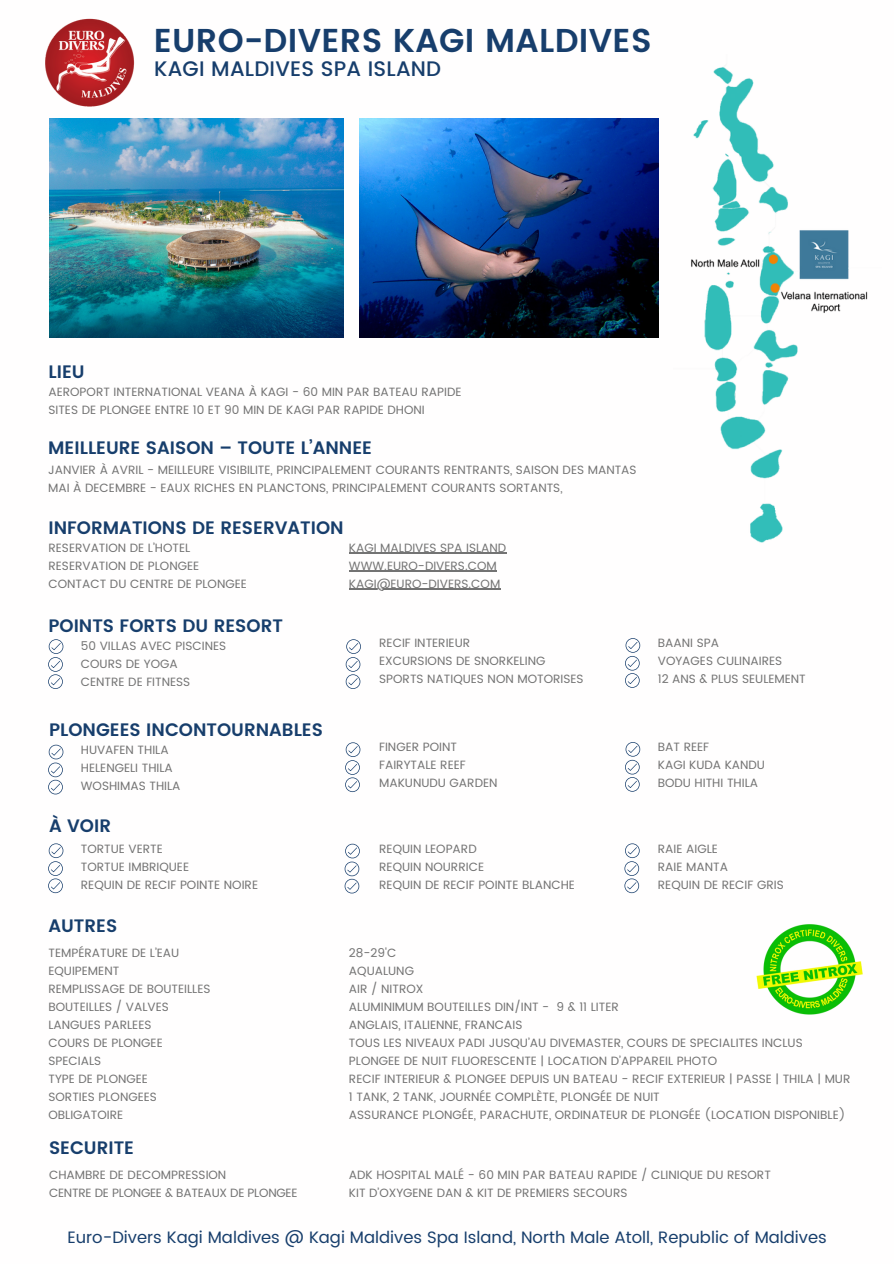
<style>
.page{position:relative;width:894px;height:1264px;background:#fff}
.page>*{position:absolute;margin:0;border:0;box-sizing:border-box;transform-origin:0 0}
.t1{font:600 33px "Poppins";letter-spacing:.01em;color:#173e6c}
.t2{font:500 21px "Poppins";letter-spacing:.01em;color:#173e6c}
.t3{font:600 18px "Poppins";color:#173e6c}
.t4{font:16.5px "Poppins";color:#173e6c}
.t5{font:12px/18px "Poppins";color:#737373}
.t6{font:12px/18px "Poppins";letter-spacing:-.02em;color:#737373}
</style>
<div class="page">
<img style="left:45px;top:19px;width:90px;height:88px">
<svg style="left:48px;top:639px;width:15px;height:50px"></svg>
<svg style="left:345px;top:639px;width:16px;height:50px"></svg>
<svg style="left:625px;top:638px;width:15px;height:49px"></svg>
<svg style="left:48px;top:744px;width:15px;height:50px"></svg>
<svg style="left:345px;top:742px;width:15px;height:50px"></svg>
<svg style="left:625px;top:742px;width:15px;height:49px"></svg>
<svg style="left:48px;top:843px;width:15px;height:50px"></svg>
<svg style="left:344px;top:843px;width:16px;height:50px"></svg>
<svg style="left:624px;top:843px;width:15px;height:50px"></svg>
<img style="left:691px;top:67px;width:177px;height:476px">
<img style="left:49px;top:119px;width:294px;height:218px">
<img style="left:359px;top:119px;width:299px;height:218px">
<hr style="left:349px;top:552px;width:157px;height:1px;background:#737373">
<hr style="left:349px;top:570px;width:147px;height:1px;background:#737373">
<hr style="left:349px;top:588px;width:151px;height:1px;background:#737373">
<img style="left:756px;top:924px;width:107px;height:91px">
<h1 class="t1" style="left:154px;top:22px;width:499px">EURO-DIVERS KAGI MALDIVES</h1>
<h2 class="t2" style="left:154px;top:57px;width:288px">KAGI MALDIVES SPA ISLAND</h2>
<h3 class="t3" style="left:48px;top:361px;width:38px">LIEU</h3>
<p class="t5" style="left:48px;top:382px;width:414px">AEROPORT INTERNATIONAL VEANA À KAGI - 60 MIN PAR BATEAU RAPIDE<br>SITES DE PLONGEE ENTRE 10 ET 90 MIN DE KAGI PAR RAPIDE DHONI</p>
<h3 class="t3" style="left:48px;top:437px;width:325px">MEILLEURE SAISON – TOUTE L’ANNEE</h3>
<p class="t5" style="left:48px;top:461px;width:589px">JANVIER À AVRIL - MEILLEURE VISIBILITE, PRINCIPALEMENT COURANTS RENTRANTS, SAISON DES MANTAS<br>MAI À DECEMBRE - EAUX RICHES EN PLANCTONS, PRINCIPALEMENT COURANTS SORTANTS,</p>
<h3 class="t3" style="left:48px;top:517px;width:296px">INFORMATIONS DE RESERVATION</h3>
<p class="t5" style="left:48px;top:538px;width:200px">RESERVATION DE L’HOTEL<br>RESERVATION DE PLONGEE<br>CONTACT DU CENTRE DE PLONGEE</p>
<p class="t5" style="left:349px;top:538px;width:159px">KAGI MALDIVES SPA ISLAND<br>WWW.EURO-DIVERS.COM</p>
<p class="t5" style="left:349px;top:574px;width:153px">KAGI@EURO-DIVERS.COM</p>
<h3 class="t3" style="left:48px;top:615px;width:236px">POINTS FORTS DU RESORT</h3>
<p class="t5" style="left:81px;top:636px;width:147px">50 VILLAS AVEC PISCINES<br>COURS DE YOGA<br>CENTRE DE FITNESS</p>
<p class="t5" style="left:379px;top:634px;width:206px">RECIF INTERIEUR<br>EXCURSIONS DE SNORKELING<br>SPORTS NATIQUES NON MOTORISES</p>
<p class="t5" style="left:657px;top:634px;width:149px">BAANI SPA<br>VOYAGES CULINAIRES<br>12 ANS &amp; PLUS SEULEMENT</p>
<h3 class="t3" style="left:49px;top:719px;width:275px">PLONGEES INCONTOURNABLES</h3>
<p class="t5" style="left:81px;top:740px;width:101px">HUVAFEN THILA<br>HELENGELI THILA<br>WOSHIMAS THILA</p>
<p class="t5" style="left:379px;top:738px;width:120px">FINGER POINT<br>FAIRYTALE REEF<br>MAKUNUDU GARDEN</p>
<p class="t5" style="left:657px;top:737px;width:109px">BAT REEF<br>KAGI KUDA KANDU<br>BODU HITHI THILA</p>
<h3 class="t3" style="left:49px;top:814px;width:63px">À VOIR</h3>
<p class="t5" style="left:81px;top:839px;width:179px">TORTUE VERTE<br>TORTUE IMBRIQUEE<br>REQUIN DE RECIF POINTE NOIRE</p>
<p class="t5" style="left:379px;top:839px;width:197px">REQUIN LEOPARD<br>REQUIN NOURRICE<br>REQUIN DE RECIF POINTE BLANCHE</p>
<p class="t5" style="left:657px;top:839px;width:127px">RAIE AIGLE<br>RAIE MANTA<br>REQUIN DE RECIF GRIS</p>
<h3 class="t3" style="left:48px;top:915px;width:70px">AUTRES</h3>
<p class="t5" style="left:48px;top:944px;width:163px">TEMPÉRATURE DE L’EAU<br>EQUIPEMENT<br>REMPLISSAGE DE BOUTEILLES<br>BOUTEILLES / VALVES<br>LANGUES PARLEES<br>COURS DE PLONGEE<br>SPECIALS<br>TYPE DE PLONGEE<br>SORTIES PLONGEES<br>OBLIGATOIRE</p>
<p class="t5" style="left:349px;top:944px;width:503px">28-29'C<br>AQUALUNG<br>AIR / NITROX<br>ALUMINIMUM BOUTEILLES DIN/INT - 9 &amp; 11 LITER<br>ANGLAIS, ITALIENNE, FRANCAIS<br>TOUS LES NIVEAUX PADI JUSQU’AU DIVEMASTER, COURS DE SPECIALITES INCLUS PLONGEE DE NUIT FLUORESCENTE | LOCATION D’APPAREIL PHOTO<br>RECIF INTERIEUR &amp; PLONGEE DEPUIS UN BATEAU - RECIF EXTERIEUR | PASSE | THILA | MUR 1 TANK, 2 TANK, JOURNÉE COMPLÈTE, PLONGÉE DE NUIT<br>ASSURANCE PLONGÉE, PARACHUTE, ORDINATEUR DE PLONGÉE (LOCATION DISPONIBLE)</p>
<h3 class="t3" style="left:49px;top:1137px;width:87px">SECURITE</h3>
<p class="t6" style="left:49px;top:1165px;width:250px">CHAMBRE DE DECOMPRESSION<br>CENTRE DE PLONGEE &amp; BATEAUX DE PLONGEE</p>
<p class="t5" style="left:349px;top:1165px;width:423px">ADK HOSPITAL MALÉ - 60 MIN PAR BATEAU RAPIDE / CLINIQUE DU RESORT<br>KIT D’OXYGENE DAN &amp; KIT DE PREMIERS SECOURS</p>
<h3 class="t4" style="left:67px;top:1227px;width:760px">Euro-Divers Kagi Maldives @ Kagi Maldives Spa Island, North Male Atoll, Republic of Maldives</h3>
</div>
